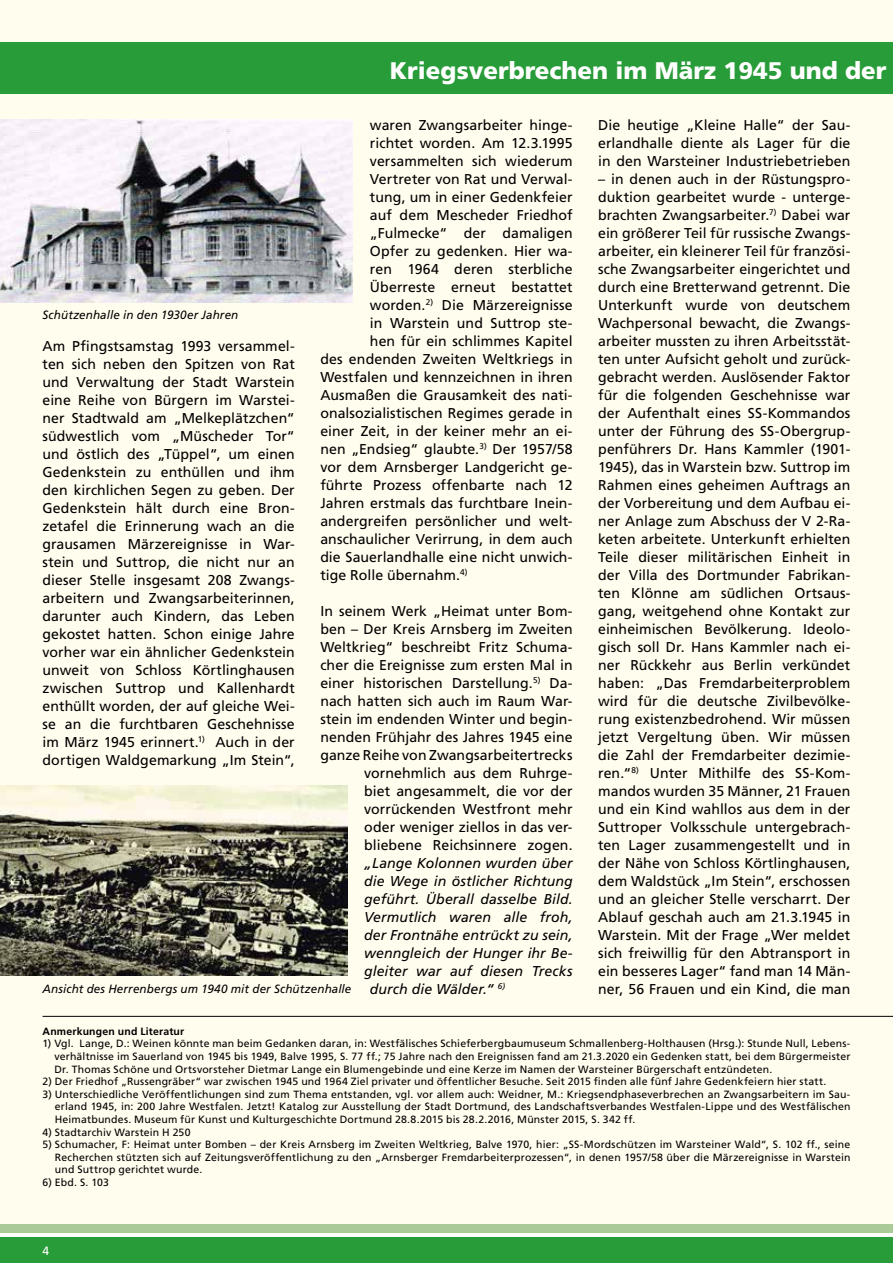
<style>
.page{position:relative;width:893px;height:1263px;background:#fff}
.page>*{position:absolute;margin:0;border:0;box-sizing:border-box;transform-origin:0 0}
.t1{font:900 24px "Frutiger LT";color:#fff}
.t2{font:14.25px/18px "Frutiger LT";letter-spacing:.005em;color:#000;text-align:justify}
.t3{font:italic 14.25px "Frutiger LT";letter-spacing:.005em;color:#000}
.t4{font:italic 12px "Frutiger LT";letter-spacing:.015em;color:#000}
.t5{font:12px "Frutiger LT";color:#fff}
.t6{font:10.5px/12.6px "Frutiger LT";letter-spacing:.015em;color:#000;text-align:justify}
.t7{font:700 10.5px "Frutiger LT";letter-spacing:.015em;color:#000}
</style>
<div class="page">
<div style="left:0;top:0;width:893px;height:1230px;background:#fffdee"></div>
<div style="left:0;top:1225px;width:893px;height:8px;background:#aacb98"></div>
<div style="left:0;top:1237px;width:893px;height:26px;background:#289c38"></div>
<div style="left:0;top:43px;width:893px;height:51px;background:#289c38"></div>
<img style="left:0;top:119px;width:353px;height:183px">
<img style="left:0;top:786px;width:347px;height:190px">
<hr style="left:43px;top:1016px;width:850px;height:1px;background:#000">
<h1 class="t1" style="left:390px;top:56px;width:498px">Kriegsverbrechen im März 1945 und der</h1>
<p class="t2" style="left:370px;top:116px;width:204px">waren Zwangsarbeiter hinge-</p>
<p class="t2" style="left:370px;top:134px;width:204px">richtet worden. Am 12.3.1995</p>
<p class="t2" style="left:370px;top:152px;width:204px">versammelten sich wiederum</p>
<p class="t2" style="left:370px;top:170px;width:204px">Vertreter von Rat und Verwal-</p>
<p class="t2" style="left:370px;top:188px;width:204px">tung, um in einer Gedenkfeier</p>
<p class="t2" style="left:370px;top:206px;width:204px">auf dem Mescheder Friedhof</p>
<p class="t2" style="left:370px;top:224px;width:204px">„Fulmecke“ der damaligen</p>
<p class="t2" style="left:370px;top:242px;width:204px">Opfer zu gedenken. Hier wa-</p>
<p class="t2" style="left:370px;top:260px;width:204px">ren 1964 deren sterbliche</p>
<p class="t2" style="left:370px;top:278px;width:204px">Überreste erneut bestattet</p>
<p class="t2" style="left:370px;top:296px;width:204px">worden.<sup>2)</sup> Die Märzereignisse</p>
<p class="t2" style="left:370px;top:314px;width:204px">in Warstein und Suttrop ste-</p>
<p class="t2" style="left:370px;top:332px;width:204px">hen für ein schlimmes Kapitel</p>
<p class="t2" style="left:320px;top:350px;width:254px">des endenden Zweiten Weltkriegs in</p>
<p class="t2" style="left:320px;top:368px;width:254px">Westfalen und kennzeichnen in ihren</p>
<p class="t2" style="left:320px;top:386px;width:254px">Ausmaßen die Grausamkeit des nati-</p>
<p class="t2" style="left:320px;top:404px;width:254px">onalsozialistischen Regimes gerade in</p>
<p class="t2" style="left:320px;top:422px;width:254px">einer Zeit, in der keiner mehr an ei-</p>
<p class="t2" style="left:320px;top:440px;width:254px">nen „Endsieg“ glaubte.<sup>3)</sup> Der 1957/58</p>
<p class="t2" style="left:320px;top:458px;width:254px">vor dem Arnsberger Landgericht ge-</p>
<p class="t2" style="left:320px;top:476px;width:254px">führte Prozess offenbarte nach 12</p>
<p class="t2" style="left:320px;top:494px;width:254px">Jahren erstmals das furchtbare Inein-</p>
<p class="t2" style="left:320px;top:512px;width:254px">andergreifen persönlicher und welt-</p>
<p class="t2" style="left:320px;top:530px;width:254px">anschaulicher Verirrung, in dem auch</p>
<p class="t2" style="left:320px;top:548px;width:254px">die Sauerlandhalle eine nicht unwich-</p>
<p class="t2" style="left:320px;top:566px;width:149px">tige Rolle übernahm.<sup>4)</sup></p>
<p class="t2" style="left:320px;top:602px;width:254px;text-align:right">In seinem Werk „Heimat unter Bom&shy;ben – Der Kreis Arnsberg im Zweiten Weltkrieg“ beschreibt Fritz Schuma&shy;cher die Ereignisse zum ersten Mal in einer historischen Darstellung.<sup>5)</sup> Da&shy;nach hatten sich auch im Raum War&shy;stein im endenden Winter und begin&shy;nenden Frühjahr des Jahres 1945 eine ganze Reihe von Zwangsarbeitertrecks vornehmlich aus dem Ruhrge-<br>biet angesammelt, die vor der vorrückenden Westfront mehr<br>oder weniger ziellos in das ver&shy;bliebene Reichsinnere zogen.</p>
<p class="t3" style="left:364px;top:854px;width:210px">„Lange Kolonnen wurden über</p>
<p class="t3" style="left:364px;top:872px;width:210px">die Wege in östlicher Richtung</p>
<p class="t3" style="left:364px;top:890px;width:210px">geführt. Überall dasselbe Bild.</p>
<p class="t3" style="left:364px;top:908px;width:210px">Vermutlich waren alle froh,</p>
<p class="t3" style="left:364px;top:926px;width:210px">der Frontnähe entrückt zu sein,</p>
<p class="t3" style="left:364px;top:944px;width:210px">wenngleich der Hunger ihr Be-</p>
<p class="t3" style="left:364px;top:962px;width:210px">gleiter war auf diesen Trecks</p>
<p class="t3" style="left:370px;top:980px;width:137px">durch die Wälder.“ <sup>6)</sup></p>
<p class="t4" style="left:43px;top:308px;width:197px">Schützenhalle in den 1930er Jahren</p>
<p class="t2" style="left:43px;top:337px;width:254px">Am Pfingstsamstag 1993 versammel&shy;ten sich neben den Spitzen von Rat und Verwaltung der Stadt Warstein eine Reihe von Bürgern im Warstei&shy;ner Stadtwald am „Melkeplätzchen“ südwestlich vom „Müscheder Tor“ und östlich des „Tüppel“, um einen Gedenkstein zu enthüllen und ihm den kirchlichen Segen zu geben. Der Gedenkstein hält durch eine Bron&shy;zetafel die Erinnerung wach an die grausamen Märzereignisse in War&shy;stein und Suttrop, die nicht nur an dieser Stelle insgesamt 208 Zwangs&shy;arbeitern und Zwangsarbeiterinnen, darunter auch Kindern, das Leben gekostet hatten. Schon einige Jahre vorher war ein ähnlicher Gedenkstein unweit von Schloss Körtlinghausen zwischen Suttrop und Kallenhardt enthüllt worden, der auf gleiche Wei&shy;se an die furchtbaren Geschehnisse im März 1945 erinnert.<sup>1)</sup> Auch in der dortigen Waldgemarkung „Im Stein“,</p>
<p class="t4" style="left:43px;top:982px;width:310px">Ansicht des Herrenbergs um 1940 mit der Schützenhalle</p>
<p class="t2" style="left:598px;top:116px;width:254px">Die heutige „Kleine Halle“ der Sau&shy;erlandhalle diente als Lager für die in den Warsteiner Industriebetrieben</p>
<p class="t2" style="left:598px;top:170px;width:254px">– in denen auch in der Rüstungspro&shy;duktion gearbeitet wurde - unterge&shy;brachten Zwangsarbeiter.<sup>7)</sup> Dabei war ein größerer Teil für russische Zwangs&shy;arbeiter, ein kleinerer Teil für französi&shy;sche Zwangsarbeiter eingerichtet und durch eine Bretterwand getrennt. Die Unterkunft wurde von deutschem Wachpersonal bewacht, die Zwangs&shy;arbeiter mussten zu ihren Arbeitsstät&shy;ten unter Aufsicht geholt und zurück&shy;gebracht werden. Auslösender Faktor für die folgenden Geschehnisse war der Aufenthalt eines SS-Kommandos unter der Führung des SS-Obergrup&shy;penführers Dr. Hans Kammler (1901- 1945), das in Warstein bzw. Suttrop im Rahmen eines geheimen Auftrags an der Vorbereitung und dem Aufbau ei&shy;ner Anlage zum Abschuss der V 2-Ra&shy;keten arbeitete. Unterkunft erhielten Teile dieser militärischen Einheit in der Villa des Dortmunder Fabrikan&shy;ten Klönne am südlichen Ortsaus&shy;gang, weitgehend ohne Kontakt zur einheimischen Bevölkerung. Ideolo&shy;gisch soll Dr. Hans Kammler nach ei&shy;ner Rückkehr aus Berlin verkündet haben: „Das Fremdarbeiterproblem wird für die deutsche Zivilbevölke&shy;rung existenzbedrohend. Wir müssen jetzt Vergeltung üben. Wir müssen die Zahl der Fremdarbeiter dezimie&shy;ren.“<sup>8)</sup> Unter Mithilfe des SS-Kom&shy;mandos wurden 35 Männer, 21 Frauen und ein Kind wahllos aus dem in der Suttroper Volksschule untergebrach&shy;ten Lager zusammengestellt und in der Nähe von Schloss Körtlinghausen, dem Waldstück „Im Stein“, erschossen und an gleicher Stelle verscharrt. Der Ablauf geschah auch am 21.3.1945 in Warstein. Mit der Frage „Wer meldet sich freiwillig für den Abtransport in ein besseres Lager“ fand man 14 Män&shy;ner, 56 Frauen und ein Kind, die man</p>
<p class="t7" style="left:43px;top:1025px;width:143px">Anmerkungen und Literatur</p>
<p class="t6" style="left:54px;top:1037px;width:798px;text-indent:-12px">1) Vgl. Lange, D.: Weinen könnte man beim Gedanken daran, in: Westfälisches Schieferbergbaumuseum Schmallenberg-Holthausen (Hrsg.): Stunde Null, Lebens&shy;verhältnisse im Sauerland von 1945 bis 1949, Balve 1995, S. 77 ff.; 75 Jahre nach den Ereignissen fand am 21.3.2020 ein Gedenken statt, bei dem Bürgermeister Dr. Thomas Schöne und Ortsvorsteher Dietmar Lange ein Blumengebinde und eine Kerze im Namen der Warsteiner Bürgerschaft entzündeten.</p>
<p class="t6" style="left:43px;top:1075px;width:785px">2) Der Friedhof „Russengräber“ war zwischen 1945 und 1964 Ziel privater und öffentlicher Besuche. Seit 2015 finden alle fünf Jahre Gedenkfeiern hier statt.</p>
<p class="t6" style="left:55px;top:1088px;width:797px;text-indent:-12px">3) Unterschiedliche Veröffentlichungen sind zum Thema entstanden, vgl. vor allem auch: Weidner, M.: Kriegsendphaseverbrechen an Zwangsarbeitern im Sau&shy;erland 1945, in: 200 Jahre Westfalen. Jetzt! Katalog zur Ausstellung der Stadt Dortmund, des Landschaftsverbandes Westfalen-Lippe und des Westfälischen Heimatbundes. Museum für Kunst und Kulturgeschichte Dortmund 28.8.2015 bis 28.2.2016, Münster 2015, S. 342 ff.</p>
<p class="t6" style="left:43px;top:1126px;width:150px">4) Stadtarchiv Warstein H 250</p>
<p class="t6" style="left:55px;top:1138px;width:797px;text-indent:-12px">5) Schumacher, F: Heimat unter Bomben – der Kreis Arnsberg im Zweiten Weltkrieg, Balve 1970, hier: „SS-Mordschützen im Warsteiner Wald“, S. 102 ff., seine Recherchen stützten sich auf Zeitungsveröffentlichung zu den „Arnsberger Fremdarbeiterprozessen“, in denen 1957/58 über die Märzereignisse in Warstein und Suttrop gerichtet wurde.</p>
<p class="t6" style="left:43px;top:1176px;width:68px">6) Ebd. S. 103</p>
<p class="t5" style="left:43px;top:1243px;width:8px">4</p>
</div>
